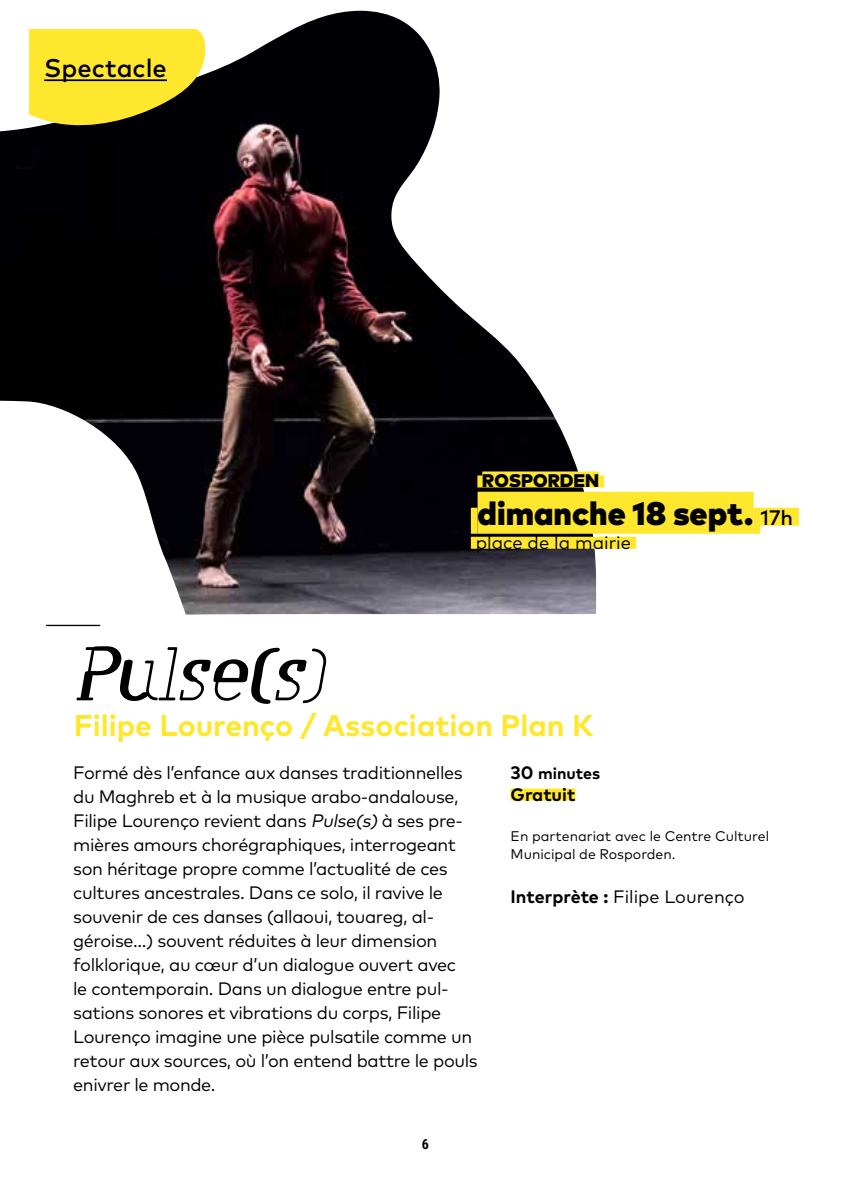
<style>
.page{position:relative;width:851px;height:1191px;background:#fff}
.page>*{position:absolute;margin:0;border:0;box-sizing:border-box;transform-origin:0 0}
.t1{font:italic 70px "Buto";color:#000}
.t2{font:900 32.8px "Mark Pro";color:#000}
.t3{font:700 30px "Mark Pro";color:#ffe72e}
.t4{font:500 25.6px "Mark Pro";color:#000}
.t5{font:18.4px "Mark Pro";color:#000}
.t6{font:900 18.4px "Mark Pro";color:#000}
.t7{font:18px/24px "Mark Pro";letter-spacing:-.02em;color:#000}
.t8{font:18px "Mark Pro";color:#000}
.t9{font:700 18px "Mark Pro";color:#000}
.t10{font:700 16px "Mark Pro";color:#000}
.t11{font:14px/18px "Mark Pro";color:#000}
.t12{font:700 14px "Roboto Condensed";color:#000}
.s1{font-weight:500;font-size:21px}
.s2{font-style:italic}
.s3{font-size:18px}
.s4{font-weight:700}
</style>
<div class="page">
<div style="left:510px;top:788px;width:65px;height:12px;background:#ffe72e"></div>
<img style="left:0;top:11px;width:596px;height:603px">
<div style="left:477px;top:475px;width:5px;height:12px;background:#ffe72e"></div>
<div style="left:482px;top:471px;width:117px;height:16px;background:#ffe72e"></div>
<div style="left:599px;top:475px;width:5px;height:12px;background:#ffe72e"></div>
<div style="left:471px;top:508px;width:6px;height:26px;background:#ffe72e"></div>
<div style="left:477px;top:492px;width:276px;height:42px;background:#ffe72e"></div>
<div style="left:753px;top:508px;width:7px;height:26px;background:#ffe72e"></div>
<div style="left:760px;top:508px;width:38px;height:18px;background:#ffe72e"></div>
<div style="left:471px;top:537px;width:165px;height:12px;background:#ffe72e"></div>
<hr style="left:46px;top:625px;width:54px;height:1px;background:#000">
<svg style="left:0;top:28px;width:206px;height:102px"></svg>
<hr style="left:44px;top:79px;width:123px;height:2px;background:#000">
<div style="left:0;top:0;width:28px;height:116px;background:#fff"></div>
<div style="left:19px;top:0;width:202px;height:28px;background:#fff"></div>
<h3 class="t4" style="left:44px;top:49px;width:124px">Spectacle</h3>
<p class="t6" style="left:482px;top:467px;width:118px">ROSPORDEN</p>
<h2 class="t2" style="left:477px;top:488px;width:317px">dimanche 18 sept. <span class="s1">17h</span></h2>
<p class="t5" style="left:475px;top:528px;width:157px">place de la mairie</p>
<h1 class="t1" style="left:74px;top:641px;width:267px">Pulse(s)</h1>
<h3 class="t3" style="left:74px;top:703px;width:521px">Filipe Lourenço / Association Plan K</h3>
<p class="t7" style="left:73px;top:758px;width:406px">Formé dès l’enfance aux danses traditionnelles du Maghreb et à la musique arabo-andalouse, Filipe Lourenço revient dans <span class="s2">Pulse(s)</span>à ses pre&shy;mières amours chorégraphiques, interrogeant son héritage propre comme l’actualité de ces cultures ancestrales. Dans ce solo, il ravive le souvenir de ces danses (allaoui, touareg, al&shy;géroise...) souvent réduites à leur dimension folklorique, au cœur d’un dialogue ouvert avec<br>le contemporain. Dans un dialogue entre pul&shy;sations sonores et vibrations du corps, Filipe Lourenço imagine une pièce pulsatile comme un retour aux sources, où l’on entend battre le pouls enivrer le monde.</p>
<p class="t10" style="left:510px;top:760px;width:91px"><span class="s3">30</span> minutes</p>
<p class="t9" style="left:510px;top:780px;width:66px">Gratuit</p>
<p class="t11" style="left:510px;top:825px;width:260px">En partenariat avec le Centre Culturel<br>Municipal de Rosporden.</p>
<p class="t8" style="left:510px;top:882px;width:235px"><span class="s4">Interprète :</span> Filipe Lourenço</p>
<p class="t12" style="left:422px;top:1134px;width:9px">6</p>
</div>
